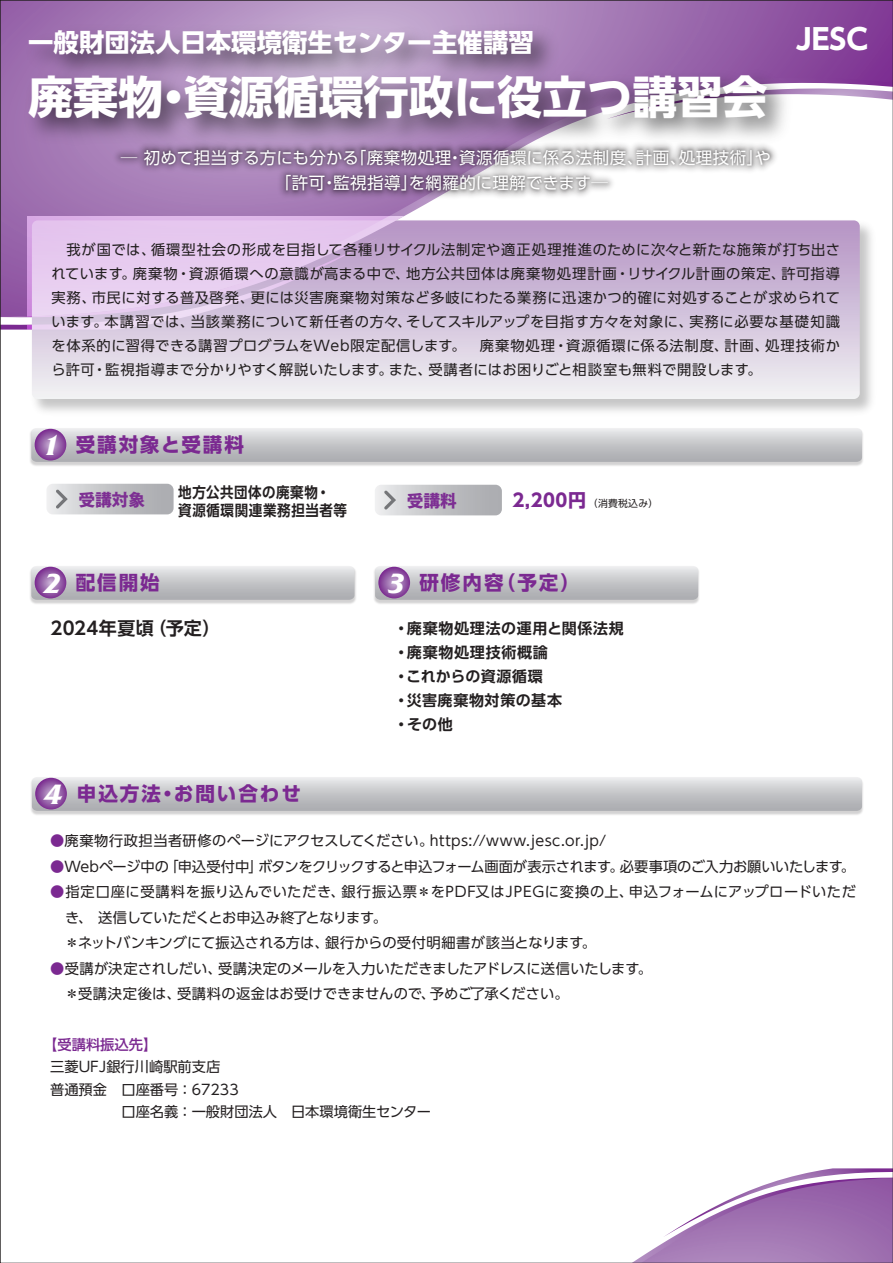
<style>
.page{position:relative;width:893px;height:1263px;background:#fff}
.page>*{position:absolute;margin:0;border:0;box-sizing:border-box;transform-origin:0 0}
.t1{font:700 45px "UD Shin Go Pro";color:#fff}
.t2{font:700 28.5px "UD Shin Go Pro";color:#fff}
.t3{font:700 25.35px "UD Shin Go Pro";color:#fff}
.t4{font:700 19.65px "UD Shin Go Pro";letter-spacing:.1em;color:#7b2991}
.t5{font:700 18px "UD Shin Go Pro De";letter-spacing:.015em;color:#231f20}
.t6{font:800 16.65px "Koz Go Pro";color:#7d2f93}
.t7{font:16.5px/25.5px "UD Shin Go Pro";letter-spacing:.02em;color:#fff;text-align:center}
.t8{font:700 15px/24px "UD Shin Go Pro De";letter-spacing:.045em;color:#231f20}
.t9{font:700 15px/18px "UD Shin Go Pro De";letter-spacing:.045em;color:#231f20;scale:.9 1}
.t10{font:14.25px/24px "UD Shin Go Pro";color:#231f20}
.t11{font:14.25px "UD Shin Go Pro";letter-spacing:-.025em;color:#231f20}
.t12{font:14.25px "UD Shin Go Pro";letter-spacing:.045em;color:#231f20}
.t13{font:14.25px "UD Shin Go Pro";letter-spacing:.025em;color:#231f20}
.t14{font:500 14.25px "UD Shin Go Pro";color:#7b2991}
.t15{font:9.75px "UD Shin Go Pro";letter-spacing:.03em;color:#231f20}
.s1{font-family:"Friz Qua T";font-style:italic;font-size:27.6px;color:#fff}
.s2{font-weight:700;font-size:18px;color:#7b2991}
.s3{color:#7b2991}
</style>
<div class="page">
<svg style="left:2px;top:2px;width:889px;height:76px;background:#9c6aae"></svg>
<svg style="left:2px;top:78px;width:889px;height:160px"></svg>
<svg style="left:2px;top:238px;width:26px;height:92px;background:#9b66ad"></svg>
<svg style="left:801px;top:88px;width:90px;height:31px"></svg>
<svg style="left:635px;top:1168px;width:256px;height:93px"></svg>
<img style="left:16px;top:17px;width:785px;height:147px">
<img style="left:24px;top:139px;width:844px;height:63px">
<img style="left:25px;top:144px;width:842px;height:57px">
<svg style="left:47px;top:484px;width:127px;height:30px;background:#c3c4c7"></svg>
<svg style="left:375px;top:485px;width:127px;height:30px;background:#c4c4c7"></svg>
<img style="left:28px;top:216px;width:852px;height:196px">
<svg style="left:32px;top:220px;width:828px;height:179px;background:#d8c7e0"></svg>
<svg style="left:31px;top:428px;width:831px;height:34px;background:#c6c7ca"></svg>
<svg style="left:35px;top:429px;width:31px;height:31px"></svg>
<img style="left:30px;top:569px;width:326px;height:35px">
<svg style="left:31px;top:566px;width:323px;height:34px;background:#c6c7ca"></svg>
<svg style="left:35px;top:567px;width:31px;height:31px"></svg>
<svg style="left:32px;top:777px;width:830px;height:34px;background:#c6c7ca"></svg>
<svg style="left:35px;top:778px;width:32px;height:31px"></svg>
<img style="left:374px;top:570px;width:325px;height:34px">
<svg style="left:375px;top:566px;width:323px;height:34px;background:#c6c7ca"></svg>
<svg style="left:378px;top:567px;width:32px;height:31px"></svg>
<h3 class="t3" style="left:28px;top:22px;width:507px">一般財団法人日本環境衛生センター主催講習</h3>
<h1 class="t1" style="left:28px;top:60px;width:741px">廃棄物・資源循環行政に役立つ講習会</h1>
<p class="t7" style="left:121px;top:144px;width:652px">─ 初めて担当する方にも分かる「廃棄物処理・資源循環に係る法制度、計画、処理技術」や「許可・監視指導」を網羅的に理解できます─</p>
<h2 class="t2" style="left:796px;top:15px;width:74px">JESC</h2>
<p class="t10" style="left:51px;top:237px;width:790px;text-align:justify">　我が国では、循環型社会の形成を目指して各種リサイクル法制定や適正処理推進のために次々と新たな施策が打ち出されています。廃棄物・資源循環への意識が高まる中で、地方公共団体は廃棄物処理計画・リサイクル計画の策定、許可指導実務、市民に対する普及啓発、更には災害廃棄物対策など多岐にわたる業務に迅速かつ的確に対処することが求められています。本講習では、当該業務について新任者の方々、そしてスキルアップを目指す方々を対象に、実務に必要な基礎知識を体系的に習得できる講習プログラムをWeb限定配信します。 廃棄物処理・資源循環に係る法制度、計画、処理技術から許可・監視指導まで分かりやすく解説いたします。また、受講者にはお困りごと相談室も無料で開設します。</p>
<h3 class="t4" style="left:42px;top:429px;width:204px"><span class="s1">1</span> 受講対象と受講料</h3>
<p class="t9" style="left:178px;top:482px;width:189px">地方公共団体の廃棄物・資源循環関連業務担当者等</p>
<p class="t6" style="left:79px;top:489px;width:68px">受講対象</p>
<p class="t6" style="left:407px;top:490px;width:52px">受講料</p>
<p class="t15" style="left:512px;top:495px;width:147px"><span class="s2">2,200円</span> （消費税込み）</p>
<h3 class="t4" style="left:43px;top:566px;width:118px"><span class="s1">2</span> 配信開始</h3>
<p class="t5" style="left:50px;top:614px;width:172px">2024年夏頃（予定）</p>
<h3 class="t4" style="left:44px;top:777px;width:259px"><span class="s1">4</span> 申込方法・お問い合わせ</h3>
<h3 class="t4" style="left:387px;top:566px;width:195px"><span class="s1">3</span> 研修内容（予定）</h3>
<p class="t8" style="left:394px;top:616px;width:232px">・廃棄物処理法の運用と関係法規・廃棄物処理技術概論<br>・これからの資源循環<br>・災害廃棄物対策の基本<br>・その他</p>
<p class="t13" style="left:50px;top:829px;width:557px"><span class="s3">●</span>廃棄物行政担当者研修のページにアクセスしてください。https://www.jesc.or.jp/</p>
<p class="t11" style="left:50px;top:855px;width:806px"><span class="s3">●</span>Webページ中の「申込受付中」ボタンをクリックすると申込フォーム画面が表示されます。必要事項のご入力お願いいたします。</p>
<p class="t12" style="left:50px;top:880px;width:807px"><span class="s3">●</span>指定口座に受講料を振り込んでいただき、銀行振込票＊をPDF又はJPEGに変換の上、申込フォームにアップロードいただ</p>
<p class="t11" style="left:65px;top:906px;width:323px">き、 送信していただくとお申込み終了となります。</p>
<p class="t10" style="left:50px;top:930px;width:547px">　＊ネットバンキングにて振込される方は、銀行からの受付明細書が該当となります。</p>
<p class="t10" style="left:50px;top:955px;width:603px;line-height:25.5px"><span class="s3">●</span>受講が決定されしだい、受講決定のメールを入力いただきましたアドレスに送信いたします。　＊受講決定後は、受講料の返金はお受けできませんので、予めご了承ください。</p>
<p class="t14" style="left:43px;top:1033px;width:116px">【受講料振込先】</p>
<p class="t10" style="left:50px;top:1055px;width:383px;line-height:22.5px">三菱ＵＦＪ銀行川崎駅前支店<br>普通預金　口座番号 ：67233<br>　　　　　口座名義 ：一般財団法人　日本環境衛生センター</p>
</div>
